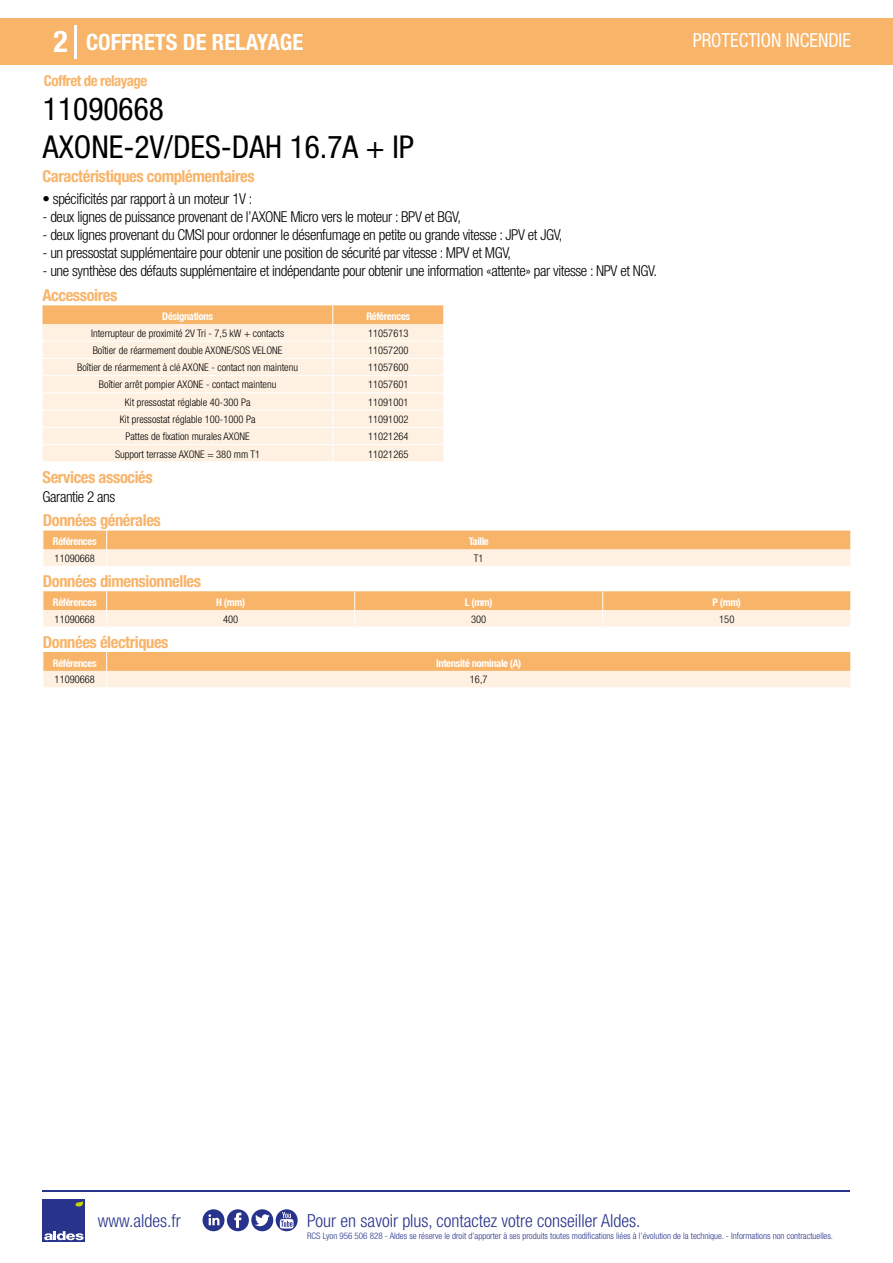
<style>
.page{position:relative;width:893px;height:1263px;background:#fff}
.page>*{position:absolute;margin:0;border:0;box-sizing:border-box;transform-origin:0 0}
.t1{font:condensed 31.5px/37.8px "Helvetica Neue LT Std";color:#000}
.t2{font:700 condensed 30px "Helvetica Neue LT Std";color:#fff}
.t3{font:700 condensed 22.5px "Helvetica Neue LT Std";color:#fff}
.t4{font:condensed 19.5px "Helvetica Neue LT Std";color:#fff;scale:.95 1}
.t5{font:300 condensed 18px "Helvetica Neue";color:#28348b}
.t6{font:700 condensed 16.5px "Helvetica Neue LT Std";letter-spacing:-.025em;color:#f8b469}
.t7{font:300 condensed 15px "Helvetica Neue LT Std";letter-spacing:-.025em;color:#000}
.t8{font:700 condensed 15px "Helvetica Neue LT Std";letter-spacing:-.035em;color:#f8b469}
.t9{font:300 condensed 10.5px "Helvetica Neue";color:#000}
.t10{font:700 condensed 10.5px "Helvetica Neue";letter-spacing:-.03em;color:#fff}
.t11{font:300 condensed 9px "Helvetica Neue";color:#28348b}
</style>
<div class="page">
<div style="left:0;top:18px;width:893px;height:46px;background:#f8b469"></div>
<hr style="left:74px;top:25px;width:2px;height:33px;background:#fff">
<div style="left:43px;top:1199px;width:42px;height:43px;background:#28348b"></div>
<svg style="left:44px;top:1231px;width:40px;height:9px"></svg>
<svg style="left:75px;top:1201px;width:8px;height:5px"></svg>
<hr style="left:43px;top:1190px;width:807px;height:1px;background:#28348b">
<svg style="left:203px;top:1209px;width:95px;height:22px"></svg>
<svg style="left:43px;top:305px;width:401px;height:156px;background:#fdead5"></svg>
<svg style="left:43px;top:531px;width:808px;height:35px;background:#fad1a3"></svg>
<svg style="left:43px;top:591px;width:808px;height:36px;background:#fad1a4"></svg>
<svg style="left:43px;top:652px;width:808px;height:35px;background:#fad0a1"></svg>
<h2 class="t2" style="left:54px;top:24px;width:16px">2</h2>
<h3 class="t3" style="left:86px;top:28px;width:219px">COFFRETS DE RELAYAGE</h3>
<h3 class="t4" style="left:693px;top:29px;width:168px">PROTECTION INCENDIE</h3>
<h3 class="t8" style="left:44px;top:71px;width:105px">Coffret de relayage</h3>
<h1 class="t1" style="left:43px;top:90px;width:372px">11090668<br>AXONE-2V/DES-DAH 16.7A + IP</h1>
<h3 class="t6" style="left:43px;top:166px;width:214px">Caractéristiques complémentaires</h3>
<h3 class="t7" style="left:43px;top:190px;width:212px">• spécificités par rapport à un moteur 1V :</h3>
<h3 class="t7" style="left:43px;top:208px;width:420px">- deux lignes de puissance provenant de l’AXONE Micro vers le moteur : BPV et BGV,</h3>
<h3 class="t7" style="left:43px;top:226px;width:521px">- deux lignes provenant du CMSI pour ordonner le désenfumage en petite ou grande vitesse : JPV et JGV,</h3>
<h3 class="t7" style="left:43px;top:244px;width:470px">- un pressostat supplémentaire pour obtenir une position de sécurité par vitesse : MPV et MGV,</h3>
<h3 class="t7" style="left:43px;top:262px;width:616px">- une synthèse des défauts supplémentaire et indépendante pour obtenir une information «attente» par vitesse : NPV et NGV.</h3>
<h3 class="t6" style="left:43px;top:285px;width:76px">Accessoires</h3>
<p class="t10" style="left:162px;top:310px;width:52px">Désignations</p>
<p class="t10" style="left:366px;top:310px;width:45px">Références</p>
<p class="t9" style="left:91px;top:327px;width:194px">Interrupteur de proximité 2V Tri - 7,5 kW + contacts</p>
<p class="t9" style="left:368px;top:327px;width:42px">11057613</p>
<p class="t9" style="left:93px;top:344px;width:191px">Boîtier de réarmement double AXONE/SOS VELONE</p>
<p class="t9" style="left:368px;top:344px;width:42px">11057200</p>
<p class="t9" style="left:77px;top:361px;width:222px">Boîtier de réarmement à clé AXONE - contact non maintenu</p>
<p class="t9" style="left:368px;top:361px;width:42px">11057600</p>
<p class="t9" style="left:99px;top:379px;width:179px">Boîtier arrêt pompier AXONE - contact maintenu</p>
<p class="t9" style="left:368px;top:379px;width:42px">11057601</p>
<p class="t9" style="left:125px;top:396px;width:127px">Kit pressostat réglable 40-300 Pa</p>
<p class="t9" style="left:368px;top:396px;width:42px">11091001</p>
<p class="t9" style="left:120px;top:413px;width:137px">Kit pressostat réglable 100-1000 Pa</p>
<p class="t9" style="left:368px;top:413px;width:42px">11091002</p>
<p class="t9" style="left:125px;top:430px;width:126px">Pattes de fixation murales AXONE</p>
<p class="t9" style="left:368px;top:430px;width:42px">11021264</p>
<p class="t9" style="left:115px;top:448px;width:147px">Support terrasse AXONE = 380 mm T1</p>
<p class="t9" style="left:368px;top:448px;width:42px">11021265</p>
<h3 class="t6" style="left:43px;top:467px;width:112px">Services associés</h3>
<h3 class="t7" style="left:43px;top:488px;width:74px">Garantie 2 ans</h3>
<h3 class="t6" style="left:43px;top:510px;width:119px">Données générales</h3>
<p class="t10" style="left:53px;top:535px;width:45px">Références</p>
<p class="t10" style="left:469px;top:535px;width:22px">Taille</p>
<p class="t9" style="left:55px;top:552px;width:42px">11090668</p>
<p class="t9" style="left:474px;top:552px;width:11px">T1</p>
<h3 class="t6" style="left:43px;top:571px;width:160px">Données dimensionnelles</h3>
<p class="t10" style="left:53px;top:596px;width:45px">Références</p>
<p class="t10" style="left:216px;top:596px;width:30px">H (mm)</p>
<p class="t10" style="left:465px;top:596px;width:29px">L (mm)</p>
<p class="t10" style="left:712px;top:596px;width:30px">P (mm)</p>
<p class="t9" style="left:55px;top:613px;width:42px">11090668</p>
<p class="t9" style="left:223px;top:613px;width:17px">400</p>
<p class="t9" style="left:471px;top:613px;width:17px">300</p>
<p class="t9" style="left:719px;top:613px;width:17px">150</p>
<h3 class="t6" style="left:43px;top:632px;width:127px">Données électriques</h3>
<p class="t10" style="left:53px;top:656px;width:45px">Références</p>
<p class="t10" style="left:436px;top:656px;width:87px">Intensité nominale (A)</p>
<p class="t9" style="left:55px;top:674px;width:42px">11090668</p>
<p class="t9" style="left:470px;top:674px;width:19px">16,7</p>
<h3 class="t5" style="left:98px;top:1211px;width:84px">www.aldes.fr</h3>
<h3 class="t5" style="left:307px;top:1211px;width:335px">Pour en savoir plus, contactez votre conseiller Aldes.</h3>
<p class="t11" style="left:307px;top:1230px;width:528px">RCS Lyon 956 506 828 - Aldes se réserve le droit d’apporter à ses produits toutes modifications liées à l’évolution de la technique. - Informations non contractuelles.</p>
</div>
